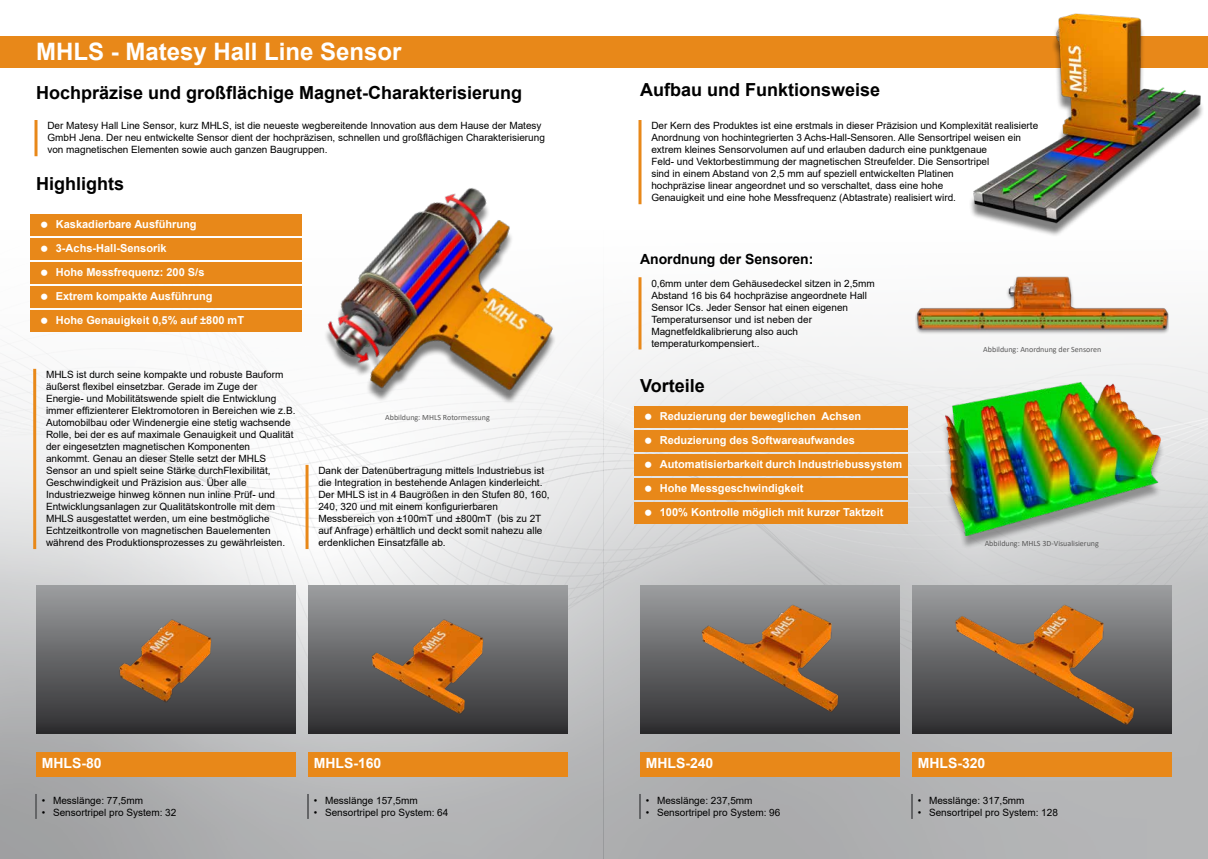
<style>
.page{position:relative;width:1208px;height:859px;background:#fff}
.page>*{position:absolute;margin:0;border:0;box-sizing:border-box;transform-origin:0 0}
.t1{font:700 24px "Arial";color:#fff}
.t2{font:700 18px "Arial";color:#000}
.t3{font:700 14px "Arial";color:#fff}
.t4{font:700 14px "Arial";color:#000}
.t5{font:700 11px/24px "Arial";color:#fff}
.t6{font:10px/12px "Arial";color:#000}
.t7{font:8px "Calibri";color:#595959}
</style>
<div class="page">
<img style="left:0;top:67px;width:1208px;height:792px">
<div style="left:0;top:36px;width:1208px;height:31px;background:#e88819"></div>
<svg style="left:34px;top:120px;width:4px;height:36px"></svg>
<hr style="left:638px;top:120px;width:3px;height:84px;background:#e88819">
<hr style="left:638px;top:277px;width:3px;height:72px;background:#e88819">
<img style="left:286px;top:173px;width:308px;height:246px">
<div style="left:941px;top:388px;width:224px;height:162px;background:#000;opacity:.35"></div>
<img style="left:945px;top:383px;width:215px;height:152px">
<img style="left:964px;top:13px;width:244px;height:221px">
<div style="left:634px;top:406px;width:274px;height:22px;background:#e88819"></div>
<div style="left:634px;top:430px;width:274px;height:22px;background:#e88819"></div>
<div style="left:634px;top:454px;width:274px;height:22px;background:#e88819"></div>
<div style="left:634px;top:478px;width:274px;height:22px;background:#e88819"></div>
<div style="left:634px;top:502px;width:274px;height:22px;background:#e88819"></div>
<div style="left:30px;top:214px;width:272px;height:22px;background:#e88819"></div>
<div style="left:30px;top:238px;width:272px;height:22px;background:#e88819"></div>
<div style="left:30px;top:262px;width:272px;height:22px;background:#e88819"></div>
<div style="left:30px;top:286px;width:272px;height:22px;background:#e88819"></div>
<div style="left:30px;top:310px;width:272px;height:22px;background:#e88819"></div>
<hr style="left:305px;top:465px;width:3px;height:84px;background:#e88819">
<hr style="left:33px;top:369px;width:3px;height:180px;background:#e88819">
<img style="left:36px;top:585px;width:260px;height:148px">
<img style="left:308px;top:585px;width:260px;height:148px">
<div style="left:36px;top:752px;width:260px;height:25px;background:#e88819"></div>
<svg style="left:35px;top:794px;width:2px;height:25px"></svg>
<div style="left:308px;top:752px;width:260px;height:25px;background:#e88819"></div>
<svg style="left:307px;top:794px;width:2px;height:25px"></svg>
<img style="left:640px;top:585px;width:260px;height:148px">
<img style="left:912px;top:585px;width:260px;height:148px">
<div style="left:640px;top:752px;width:260px;height:25px;background:#e88819"></div>
<svg style="left:639px;top:794px;width:2px;height:25px"></svg>
<div style="left:912px;top:752px;width:260px;height:25px;background:#e88819"></div>
<svg style="left:911px;top:794px;width:2px;height:25px"></svg>
<img style="left:915px;top:275px;width:253px;height:64px">
<h1 class="t1" style="left:36px;top:35px;width:367px">MHLS - Matesy Hall Line Sensor</h1>
<h2 class="t2" style="left:36px;top:80px;width:488px">Hochpräzise und großflächige Magnet-Charakterisierung</h2>
<h2 class="t2" style="left:640px;top:77px;width:242px">Aufbau und Funktionsweise</h2>
<p class="t6" style="left:47px;top:120px;width:499px">Der Matesy Hall Line Sensor, kurz MHLS, ist die neueste wegbereitende Innovation aus dem Hause der Matesy<br>GmbH Jena. Der neu entwickelte Sensor dient der hochpräzisen, schnellen und großflächigen Charakterisierung von magnetischen Elementen sowie auch ganzen Baugruppen.</p>
<p class="t6" style="left:651px;top:120px;width:388px">Der Kern des Produktes ist eine erstmals in dieser Präzision und Komplexität realisierte Anordnung von hochintegrierten 3 Achs-Hall-Sensoren. Alle Sensortripel weisen ein extrem kleines Sensorvolumen auf und erlauben dadurch eine punktgenaue<br>Feld- und Vektorbestimmung der magnetischen Streufelder. Die Sensortripel<br>sind in einem Abstand von 2,5 mm auf speziell entwickelten Platinen<br>hochpräzise linear angeordnet und so verschaltet, dass eine hohe<br>Genauigkeit und eine hohe Messfrequenz (Abtastrate) realisiert wird.</p>
<h2 class="t2" style="left:36px;top:171px;width:90px">Highlights</h2>
<p class="t5" style="left:56px;top:212px;width:190px">Kaskadierbare Ausführung<br>3-Achs-Hall-Sensorik<br>Hohe Messfrequenz: 200 S/s<br>Extrem kompakte Ausführung<br>Hohe Genauigkeit 0,5% auf ±800 mT</p>
<h3 class="t4" style="left:640px;top:249px;width:175px">Anordnung der Sensoren:</h3>
<p class="t6" style="left:651px;top:277px;width:225px">0,6mm unter dem Gehäusedeckel sitzen in 2,5mm Abstand 16 bis 64 hochpräzise angeordnete Hall Sensor ICs. Jeder Sensor hat einen eigenen Temperatursensor und ist neben der Magnetfeldkalibrierung also auch temperaturkompensiert..</p>
<p class="t7" style="left:983px;top:344px;width:120px">Abbildung: Anordnung der Sensoren</p>
<p class="t6" style="left:46px;top:368px;width:251px">MHLS ist durch seine kompakte und robuste Bauform äußerst flexibel einsetzbar. Gerade im Zuge der Energie- und Mobilitätswende spielt die Entwicklung immer effizienterer Elektromotoren in Bereichen wie z.B.<br>Automobilbau oder Windenergie eine stetig wachsende Rolle, bei der es auf maximale Genauigkeit und Qualität der eingesetzten magnetischen Komponenten ankommt. Genau an dieser Stelle setzt der MHLS Sensor an und spielt seine Stärke durchFlexibilität, Geschwindigkeit und Präzision aus. Über alle Industriezweige hinweg können nun inline Prüf- und Entwicklungsanlagen zur Qualitätskontrolle mit dem MHLS ausgestattet werden, um eine bestmögliche Echtzeitkontrolle von magnetischen Bauelementen während des Produktionsprozesses zu gewährleisten.</p>
<p class="t7" style="left:385px;top:412px;width:106px">Abbildung: MHLS Rotormessung</p>
<p class="t6" style="left:318px;top:464px;width:233px">Dank der Datenübertragung mittels Industriebus ist die Integration in bestehende Anlagen kinderleicht.<br>Der MHLS ist in 4 Baugrößen in den Stufen 80, 160, 240, 320 und mit einem konfigurierbaren Messbereich von ±100mT und ±800mT (bis zu 2T auf Anfrage) erhältlich und deckt somit nahezu alle erdenklichen Einsatzfälle ab.</p>
<h3 class="t3" style="left:42px;top:753px;width:61px">MHLS-80</h3>
<p class="t6" style="left:42px;top:794px;width:103px">• Messlänge: 77,5mm</p>
<p class="t6" style="left:42px;top:806px;width:136px">• Sensortripel pro System: 32</p>
<h3 class="t3" style="left:314px;top:753px;width:69px">MHLS-160</h3>
<p class="t6" style="left:314px;top:794px;width:106px">• Messlänge 157,5mm</p>
<p class="t6" style="left:314px;top:806px;width:136px">• Sensortripel pro System: 64</p>
<h2 class="t2" style="left:640px;top:373px;width:66px">Vorteile</h2>
<p class="t5" style="left:660px;top:404px;width:244px">Reduzierung der beweglichen Achsen Reduzierung des Softwareaufwandes Automatisierbarkeit durch Industriebussystem Hohe Messgeschwindigkeit<br>100% Kontrolle möglich mit kurzer Taktzeit</p>
<p class="t7" style="left:984px;top:538px;width:116px">Abbildung: MHLS 3D-Visualisierung</p>
<h3 class="t3" style="left:645px;top:753px;width:69px">MHLS-240</h3>
<p class="t6" style="left:645px;top:794px;width:108px">• Messlänge: 237,5mm</p>
<p class="t6" style="left:645px;top:806px;width:136px">• Sensortripel pro System: 96</p>
<h3 class="t3" style="left:917px;top:753px;width:69px">MHLS-320</h3>
<p class="t6" style="left:917px;top:794px;width:108px">• Messlänge: 317,5mm</p>
<p class="t6" style="left:917px;top:806px;width:142px">• Sensortripel pro System: 128</p>
</div>
